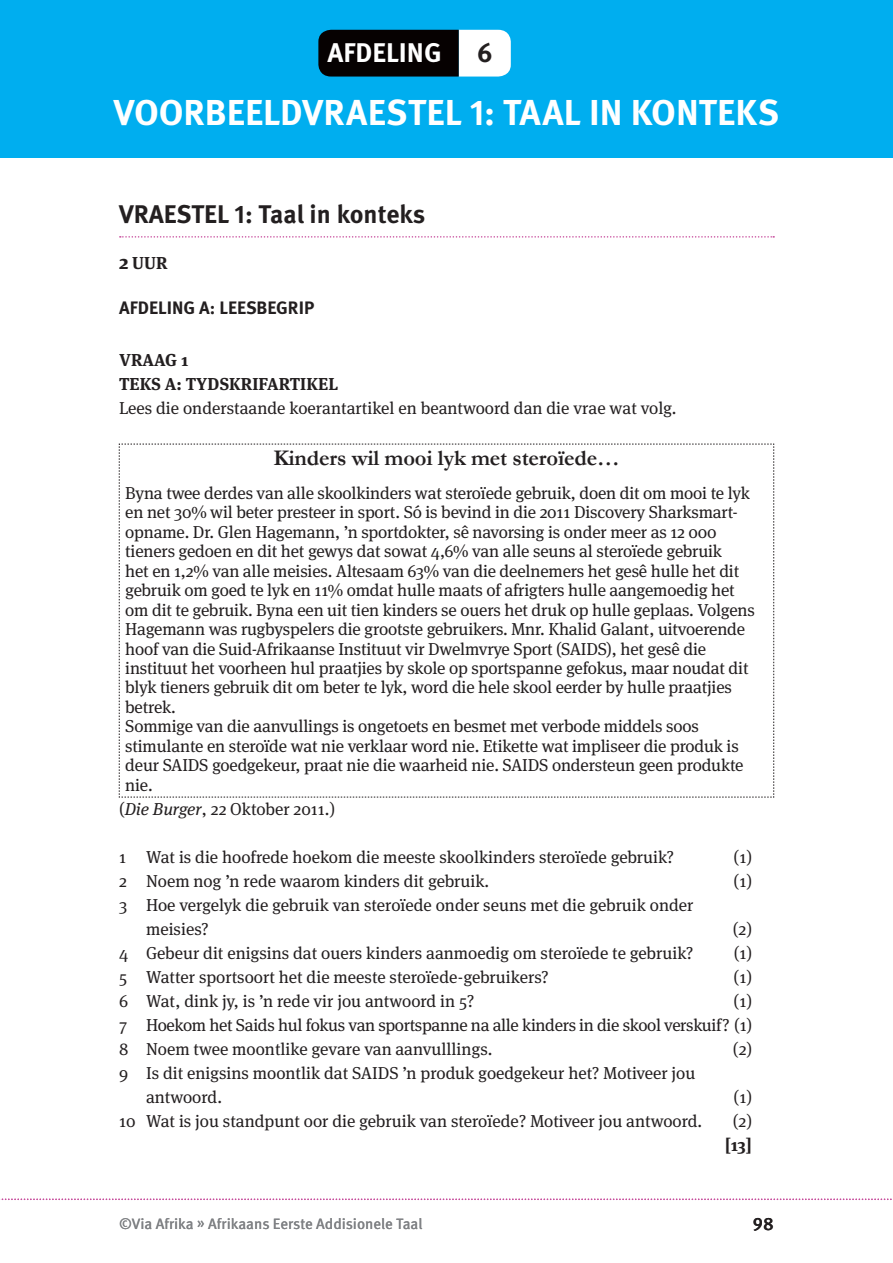
<style>
.page{position:relative;width:893px;height:1263px;background:#fff}
.page>*{position:absolute;margin:0;border:0;box-sizing:border-box;transform-origin:0 0}
.t1{font:700 36px "Meta OT";color:#fff}
.t2{font:700 27px "Meta OT";color:#fff}
.t3{font:700 25.5px "Meta OT";color:#231f20}
.t4{font:700 22.5px "Garamond";letter-spacing:-.01em;color:#231f20}
.t5{font:700 18px "Meta OT";color:#231f20}
.t6{font:500 18px "Meta OT";color:#231f20}
.t7{font:17.25px/19.5px "Meta Serif OT";letter-spacing:-.01em;color:#231f20}
.t8{font:700 17.25px/24px "Meta Serif OT";color:#231f20}
.t9{font:15px "Meta OT";color:#808285}
.s1{color:#231f20}
.s2{font-size:19.5px}
.s3{font-style:italic}
</style>
<div class="page">
<svg style="left:0;top:1198px;width:892px;height:2px"></svg>
<div style="left:0;top:0;width:893px;height:157px;background:#00aeef"></div>
<svg style="left:318px;top:30px;width:193px;height:47px;background:#464749"></svg>
<svg style="left:120px;top:236px;width:654px;height:2px"></svg>
<svg style="left:119px;top:444px;width:655px;height:354px"></svg>
<h2 class="t2" style="left:396px;top:42px;width:106px">Unit XX<span class="s1">6</span></h2>
<h1 class="t1" style="left:114px;top:100px;width:667px">VOORBEELDVRAESTEL 1: TAAL IN KONTEKS</h1>
<h2 class="t2" style="left:327px;top:42px;width:116px">AFDELING</h2>
<h3 class="t3" style="left:119px;top:205px;width:308px">VRAESTEL 1: Taal in konteks</h3>
<p class="t8" style="left:119px;top:252px;width:50px"><span class="s2">2</span> UUR</p>
<p class="t5" style="left:119px;top:301px;width:197px">AFDELING A: LEESBEGRIP</p>
<p class="t8" style="left:119px;top:349px;width:221px">VRAAG 1<br>TEKS A: TYDSKRIFARTIKEL</p>
<p class="t7" style="left:119px;top:399px;width:559px">Lees die onderstaande koerantartikel en beantwoord dan die vrae wat volg.</p>
<h3 class="t4" style="left:273px;top:445px;width:347px">Kinders wil mooi lyk met steroïede…</h3>
<p class="t7" style="left:125px;top:484px;width:631px">Byna twee derdes van alle skoolkinders wat steroïede gebruik, doen dit om mooi te lyk en net 30% wil beter presteer in sport. Só is bevind in die 2011 Discovery Sharksmart&shy;opname. Dr. Glen Hagemann, ’n sportdokter, sê navorsing is onder meer as 12 000 tieners gedoen en dit het gewys dat sowat 4,6% van alle seuns al steroïede gebruik<br>het en 1,2% van alle meisies. Altesaam 63% van die deelnemers het gesê hulle het dit gebruik om goed te lyk en 11% omdat hulle maats of afrigters hulle aangemoedig het om dit te gebruik. Byna een uit tien kinders se ouers het druk op hulle geplaas. Volgens Hagemann was rugbyspelers die grootste gebruikers. Mnr. Khalid Galant, uitvoerende hoof van die Suid-Afrikaanse Instituut vir Dwelmvrye Sport (SAIDS), het gesê die instituut het voorheen hul praatjies by skole op sportspanne gefokus, maar noudat dit blyk tieners gebruik dit om beter te lyk, word die hele skool eerder by hulle praatjies betrek.<br>Sommige van die aanvullings is ongetoets en besmet met verbode middels soos stimulante en steroïde wat nie verklaar word nie. Etikette wat impliseer die produk is deur SAIDS goedgekeur, praat nie die waarheid nie. SAIDS ondersteun geen produkte nie.</p>
<p class="t7" style="left:119px;top:800px;width:218px">(<span class="s3">Die Burger</span>, 22 Oktober 2011.)</p>
<p class="t7" style="left:119px;top:848px;width:557px">1 Wat is die hoofrede hoekom die meeste skoolkinders steroïede gebruik?</p>
<p class="t7" style="left:734px;top:848px;width:20px">(1)</p>
<p class="t7" style="left:119px;top:872px;width:372px">2 Noem nog ’n rede waarom kinders dit gebruik.</p>
<p class="t7" style="left:734px;top:872px;width:20px">(1)</p>
<p class="t7" style="left:146px;top:894px;width:549px;line-height:24px;text-indent:-27px">3 Hoe vergelyk die gebruik van steroïede onder seuns met die gebruik onder meisies?</p>
<p class="t7" style="left:733px;top:920px;width:21px">(2)</p>
<p class="t7" style="left:119px;top:944px;width:576px">4 Gebeur dit enigsins dat ouers kinders aanmoedig om steroïede te gebruik?</p>
<p class="t7" style="left:734px;top:944px;width:20px">(1)</p>
<p class="t7" style="left:119px;top:968px;width:431px">5 Watter sportsoort het die meeste steroïede-gebruikers?</p>
<p class="t7" style="left:734px;top:968px;width:20px">(1)</p>
<p class="t7" style="left:119px;top:992px;width:357px">6 Wat, dink jy, is ’n rede vir jou antwoord in 5?</p>
<p class="t7" style="left:119px;top:990px;width:635px;line-height:24px;text-align:justify;text-indent:615px">(1)<br>7 Hoekom het Saids hul fokus van sportspanne na alle kinders in die skool verskuif? (1)<br>8 Noem twee moontlike gevare van aanvulllings.</p>
<p class="t7" style="left:733px;top:1040px;width:21px">(2)</p>
<p class="t7" style="left:146px;top:1062px;width:551px;line-height:24px;text-indent:-27px">9 Is dit enigsins moontlik dat SAIDS ’n produk goedgekeur het? Motiveer jou antwoord.</p>
<p class="t7" style="left:734px;top:1088px;width:20px">(1)</p>
<p class="t7" style="left:119px;top:1112px;width:585px">10 Wat is jou standpunt oor die gebruik van steroïede? Motiveer jou antwoord.</p>
<p class="t7" style="left:733px;top:1112px;width:21px">(2)</p>
<p class="t8" style="left:725px;top:1134px;width:29px">[13]</p>
<p class="t9" style="left:119px;top:1218px;width:305px">©Via Afrika » Afrikaans Eerste Addisionele Taal</p>
<p class="t6" style="left:753px;top:1217px;width:22px">98</p>
</div>
